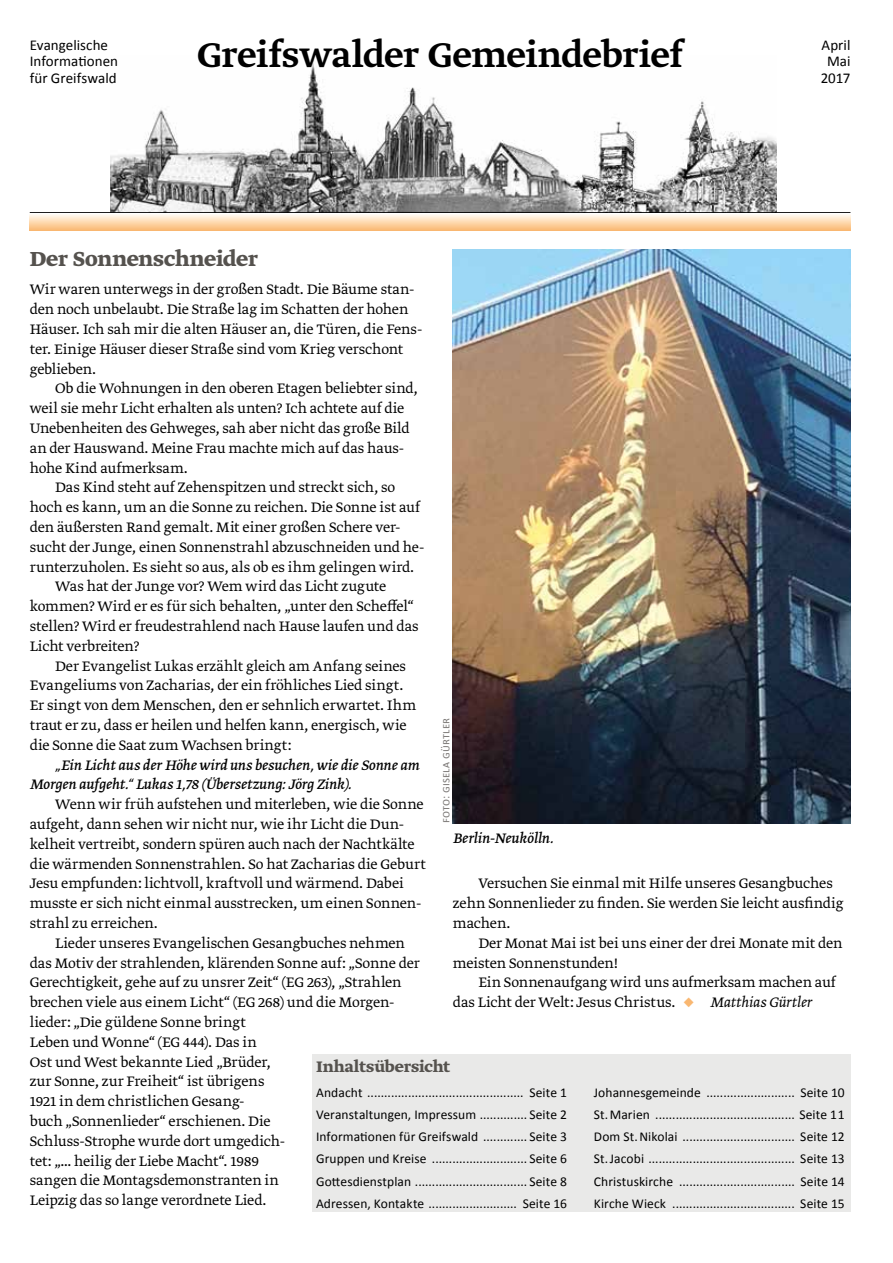
<style>
.page{position:relative;width:893px;height:1263px;background:#fff}
.page>*{position:absolute;margin:0;border:0;box-sizing:border-box;transform-origin:0 0}
.t1{font:500 40.5px "Greta Text Std";letter-spacing:-.01em;color:#000}
.t2{font:700 24px "Greta Text Std";letter-spacing:-.005em;color:#55524e}
.t3{font:700 18px "Greta Text Std";letter-spacing:-.005em;color:#55524e}
.t4{font:300 16.2px/19.8px "Greta Text Std";letter-spacing:-.005em;color:#000}
.t5{font:italic 16.2px/19.8px "Greta Text Std";letter-spacing:-.005em;color:#000}
.t6{font:15px/16.5px "Calibri";color:#000}
.t7{font:13.5px/22.2px "Calibri";letter-spacing:.005em;color:#000;text-align:justify}
.t8{font:12px "Calibri";letter-spacing:.01em;color:#7f7c7a}
.s1{color:#f9b771}
.s2{font-style:italic}
</style>
<div class="page">
<img style="left:111px;top:58px;width:666px;height:154px">
<hr style="left:30px;top:212px;width:820px;height:1px;background:#000">
<svg style="left:30px;top:214px;width:820px;height:16px;background:#fddbb3"></svg>
<div style="left:312px;top:1055px;width:538px;height:157px;background:#e9e9e8"></div>
<img style="left:453px;top:249px;width:397px;height:574px">
<h1 class="t1" style="left:197px;top:31px;width:487px">Greifswalder Gemeindebrief</h1>
<p class="t6" style="left:30px;top:36px;width:90px">Evangelische<br>Informationen für Greifswald</p>
<p class="t6" style="left:821px;top:36px;width:31px;text-align:center">April<br>Mai<br>2017</p>
<h2 class="t2" style="left:30px;top:245px;width:230px">Der Sonnenschneider</h2>
<p class="t4" style="left:30px;top:280px;width:394px">Wir waren unterwegs in der großen Stadt. Die Bäume stan&shy;den noch unbelaubt. Die Straße lag im Schatten der hohen Häuser. Ich sah mir die alten Häuser an, die Türen, die Fens&shy;ter. Einige Häuser dieser Straße sind vom Krieg verschont geblieben.</p>
<p class="t4" style="left:30px;top:379px;width:389px;text-indent:26px">Ob die Wohnungen in den oberen Etagen beliebter sind, weil sie mehr Licht erhalten als unten? Ich achtete auf die Unebenheiten des Gehweges, sah aber nicht das große Bild an der Hauswand. Meine Frau machte mich auf das haus&shy;hohe Kind aufmerksam.</p>
<p class="t4" style="left:55px;top:478px;width:341px">Das Kind steht auf Zehenspitzen und streckt sich, so</p>
<p class="t4" style="left:30px;top:498px;width:392px">hoch es kann, um an die Sonne zu reichen. Die Sonne ist auf</p>
<p class="t4" style="left:30px;top:518px;width:372px">den äußersten Rand gemalt. Mit einer großen Schere ver-</p>
<p class="t4" style="left:30px;top:538px;width:396px">sucht der Junge, einen Sonnenstrahl abzuschneiden und he-</p>
<p class="t4" style="left:30px;top:558px;width:386px">runterzuholen. Es sieht so aus, als ob es ihm gelingen wird.</p>
<p class="t4" style="left:55px;top:577px;width:333px">Was hat der Junge vor? Wem wird das Licht zugute</p>
<p class="t4" style="left:30px;top:597px;width:385px">kommen? Wird er es für sich behalten, „unter den Scheffel“</p>
<p class="t4" style="left:30px;top:617px;width:390px">stellen? Wird er freudestrahlend nach Hause laufen und das</p>
<p class="t4" style="left:30px;top:637px;width:111px">Licht verbreiten?</p>
<p class="t4" style="left:55px;top:657px;width:352px">Der Evangelist Lukas erzählt gleich am Anfang seines</p>
<p class="t4" style="left:30px;top:676px;width:375px">Evangeliums von Zacharias, der ein fröhliches Lied singt.</p>
<p class="t4" style="left:30px;top:696px;width:388px">Er singt von dem Menschen, den er sehnlich erwartet. Ihm</p>
<p class="t4" style="left:30px;top:716px;width:378px">traut er zu, dass er heilen und helfen kann, energisch, wie</p>
<p class="t4" style="left:30px;top:736px;width:263px">die Sonne die Saat zum Wachsen bringt:</p>
<p class="t5" style="left:30px;top:756px;width:391px;text-indent:26px">„Ein Licht aus der Höhe wird uns besuchen, wie die Sonne am<br>Morgen aufgeht.“ Lukas 1,78 (Übersetzung: Jörg Zink).</p>
<p class="t4" style="left:30px;top:795px;width:398px;text-indent:26px">Wenn wir früh aufstehen und miterleben, wie die Sonne aufgeht, dann sehen wir nicht nur, wie ihr Licht die Dun&shy;kelheit vertreibt, sondern spüren auch nach der Nachtkälte die wärmenden Sonnenstrahlen. So hat Zacharias die Geburt Jesu empfunden: lichtvoll, kraftvoll und wärmend. Dabei musste er sich nicht einmal ausstrecken, um einen Sonnen&shy;strahl zu erreichen.</p>
<p class="t4" style="left:30px;top:934px;width:391px;text-indent:26px">Lieder unseres Evangelischen Gesangbuches nehmen das Motiv der strahlenden, klärenden Sonne auf: „Sonne der Gerechtigkeit, gehe auf zu unsrer Zeit“ (EG 263), „Strahlen brechen viele aus einem Licht“ (EG 268) und die Morgen&shy;lieder: „Die güldene Sonne bringt<br>Leben und Wonne“ (EG 444). Das in<br>Ost und West bekannte Lied „Brüder,<br>zur Sonne, zur Freiheit“ ist übrigens<br>1921 in dem christlichen Gesang-<br>buch „Sonnenlieder“ erschienen. Die<br>Schluss-Strophe wurde dort umgedich-<br>tet: „… heilig der Liebe Macht“. 1989<br>sangen die Montagsdemonstranten in<br>Leipzig das so lange verordnete Lied.</p>
<p class="t8" style="left:438px;top:823px;width:106px;rotate:-90deg">foto: gisela gürtler</p>
<p class="t5" style="left:453px;top:829px;width:102px">Berlin-Neukölln.</p>
<p class="t4" style="left:453px;top:874px;width:392px;text-indent:26px">Versuchen Sie einmal mit Hilfe unseres Gesangbuches zehn Sonnenlieder zu finden. Sie werden Sie leicht ausfindig machen.</p>
<p class="t4" style="left:453px;top:934px;width:391px;text-indent:26px">Der Monat Mai ist bei uns einer der drei Monate mit den meisten Sonnenstunden!</p>
<p class="t4" style="left:453px;top:973px;width:385px;text-indent:26px">Ein Sonnenaufgang wird uns aufmerksam machen auf das Licht der Welt: Jesus Christus. <span class="s1">◆</span> -<span class="s2">Matthias Gürtler</span></p>
<p class="t3" style="left:316px;top:1056px;width:136px">Inhaltsübersicht</p>
<p class="t7" style="left:316px;top:1081px;width:252px">Andacht .............................................. Seite 1<br>Veranstaltungen, Impressum .............. Seite 2<br>Informationen für Greifswald ............. Seite 3<br>Gruppen und Kreise ............................ Seite 6<br>Gottesdienstplan ................................. Seite 8<br>Adressen, Kontakte .......................... Seite 16</p>
<p class="t7" style="left:594px;top:1080px;width:252px">Johannesgemeinde .......................... Seite 10<br>St.Marien ......................................... Seite 11<br>Dom St.Nikolai ................................. Seite 12<br>St.Jacobi ........................................... Seite 13<br>Christuskirche .................................. Seite 14<br>Kirche Wieck .................................... Seite 15</p>
</div>
